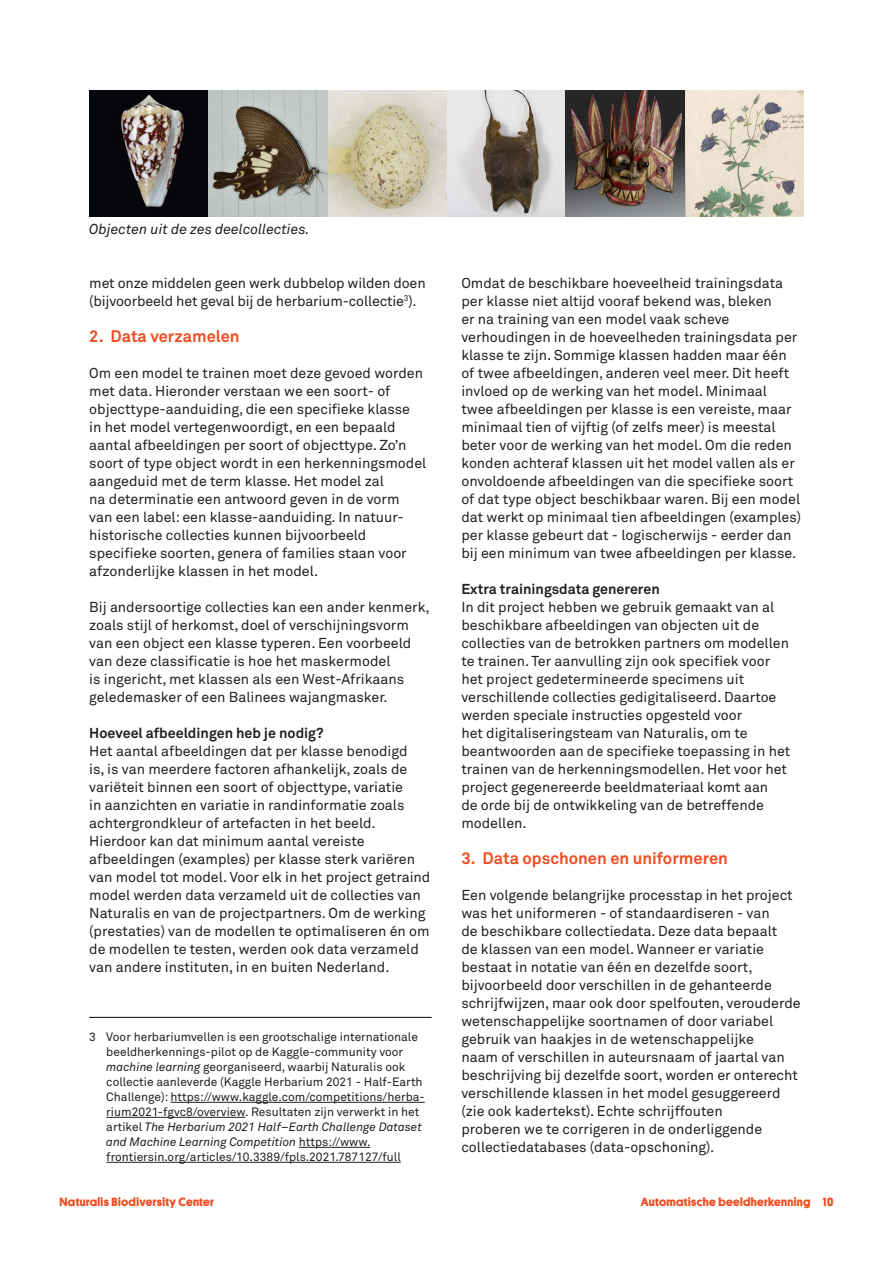
<style>
.page{position:relative;width:893px;height:1263px;background:#fff}
.page>*{position:absolute;margin:0;border:0;box-sizing:border-box;transform-origin:0 0}
.Subkopje{font:700 16.5px "Akkurat Pro";color:#f04d22}
.Platte_tekst{font:14.25px/18px "Akkurat Pro";color:#231f20}
.Platte_tekst-2{font:700 14.25px "Akkurat Pro";color:#231f20}
.Platte_tekst-3{font:italic 14.25px "Akkurat Pro";color:#231f20}
.Voetnoot{font:12px/15px "Akkurat Pro";color:#231f20}
.t1{font:700 12px "Platform";letter-spacing:.03em;color:#f04d22}
.s1{font-style:italic}
</style>
<div class="page">
<hr style="left:89px;top:1017px;width:343px;height:1px;background:#231f20">
<hr style="left:171px;top:1102px;width:254px;height:1px;background:#231f20">
<hr style="left:106px;top:1117px;width:139px;height:1px;background:#231f20">
<hr style="left:299px;top:1147px;width:71px;height:1px;background:#231f20">
<hr style="left:106px;top:1162px;width:295px;height:1px;background:#231f20">
<img style="left:89px;top:90px;width:715px;height:126px">
<p class="Platte_tekst-3" style="left:89px;top:221px;width:222px">Objecten uit de zes deelcollecties.</p>
<p class="Platte_tekst" style="left:89px;top:274px;width:338px">met onze middelen geen werk dubbelop wilden doen (bijvoorbeeld het geval bij de herbarium-collectie<sup>3</sup>).</p>
<p class="Subkopje" style="left:89px;top:326px;width:152px">2. Data verzamelen</p>
<p class="Platte_tekst" style="left:89px;top:364px;width:339px">Om een model te trainen moet deze gevoed worden met data. Hieronder verstaan we een soort- of objecttype-aanduiding, die een specifieke klasse<br>in het model vertegenwoordigt, en een bepaald aantal afbeeldingen per soort of objecttype. Zo’n soort of type object wordt in een herkenningsmodel aangeduid met de term klasse. Het model zal<br>na determinatie een antwoord geven in de vorm<br>van een label: een klasse-aanduiding. In natuur&shy;historische collecties kunnen bijvoorbeeld specifieke soorten, genera of families staan voor afzonderlijke klassen in het model.</p>
<p class="Platte_tekst" style="left:89px;top:598px;width:342px">Bij andersoortige collecties kan een ander kenmerk, zoals stijl of herkomst, doel of verschijningsvorm van een object een klasse typeren. Een voorbeeld van deze classificatie is hoe het maskermodel<br>is ingericht, met klassen als een West-Afrikaans geledemasker of een Balinees wajangmasker.</p>
<p class="Platte_tekst-2" style="left:89px;top:724px;width:236px">Hoeveel afbeeldingen heb je nodig?</p>
<p class="Platte_tekst" style="left:89px;top:742px;width:343px">Het aantal afbeeldingen dat per klasse benodigd<br>is, is van meerdere factoren afhankelijk, zoals de variëteit binnen een soort of objecttype, variatie<br>in aanzichten en variatie in randinformatie zoals achtergrondkleur of artefacten in het beeld.<br>Hierdoor kan dat minimum aantal vereiste afbeeldingen (examples) per klasse sterk variëren van model tot model. Voor elk in het project getraind model werden data verzameld uit de collecties van Naturalis en van de projectpartners. Om de werking (prestaties) van de modellen te optimaliseren én om de modellen te testen, werden ook data verzameld van andere instituten, in en buiten Nederland.</p>
<p class="Voetnoot" style="left:106px;top:1029px;width:320px;text-indent:-17px">3 Voor herbariumvellen is een grootschalige internationale beeldherkennings-pilot op de Kaggle-community voor <span class="s1">machine learning</span> georganiseerd, waarbij Naturalis ook collectie aanleverde (Kaggle Herbarium 2021 - Half-Earth Challenge): https://www.kaggle.com/competitions/herba&shy;rium2021-fgvc8/overview. Resultaten zijn verwerkt in het artikel <span class="s1">The Herbarium 2021 Half–Earth Challenge Dataset and Machine Learning Competition</span> https://www. frontiersin.org/articles/10.3389/fpls.2021.787127/full</p>
<p class="Platte_tekst" style="left:461px;top:274px;width:341px">Omdat de beschikbare hoeveelheid trainingsdata per klasse niet altijd vooraf bekend was, bleken<br>er na training van een model vaak scheve verhoudingen in de hoeveelheden trainingsdata per klasse te zijn. Sommige klassen hadden maar één of twee afbeeldingen, anderen veel meer. Dit heeft invloed op de werking van het model. Minimaal twee afbeeldingen per klasse is een vereiste, maar minimaal tien of vijftig (of zelfs meer) is meestal beter voor de werking van het model. Om die reden konden achteraf klassen uit het model vallen als er onvoldoende afbeeldingen van die specifieke soort of dat type object beschikbaar waren. Bij een model dat werkt op minimaal tien afbeeldingen (examples) per klasse gebeurt dat - logischerwijs - eerder dan bij een minimum van twee afbeeldingen per klasse.</p>
<p class="Platte_tekst-2" style="left:461px;top:580px;width:200px">Extra trainingsdata genereren</p>
<p class="Platte_tekst" style="left:461px;top:598px;width:330px">In dit project hebben we gebruik gemaakt van al beschikbare afbeeldingen van objecten uit de collecties van de betrokken partners om modellen te trainen. Ter aanvulling zijn ook specifiek voor het project gedetermineerde specimens uit verschillende collecties gedigitaliseerd. Daartoe werden speciale instructies opgesteld voor<br>het digitaliseringsteam van Naturalis, om te beantwoorden aan de specifieke toepassing in het trainen van de herkenningsmodellen. Het voor het project gegenereerde beeldmateriaal komt aan<br>de orde bij de ontwikkeling van de betreffende modellen.</p>
<p class="Subkopje" style="left:461px;top:848px;width:268px">3. Data opschonen en uniformeren</p>
<p class="Platte_tekst" style="left:461px;top:886px;width:341px">Een volgende belangrijke processtap in het project was het uniformeren - of standaardiseren - van<br>de beschikbare collectiedata. Deze data bepaalt<br>de klassen van een model. Wanneer er variatie bestaat in notatie van één en dezelfde soort, bijvoorbeeld door verschillen in de gehanteerde schrijfwijzen, maar ook door spelfouten, verouderde wetenschappelijke soortnamen of door variabel gebruik van haakjes in de wetenschappelijke<br>naam of verschillen in auteursnaam of jaartal van beschrijving bij dezelfde soort, worden er onterecht verschillende klassen in het model gesuggereerd (zie ook kadertekst). Echte schrijffouten<br>proberen we te corrigeren in de onderliggende collectiedatabases (data-opschoning).</p>
<p class="t1" style="left:60px;top:1193px;width:156px">Naturalis Biodiversity Center</p>
<p class="t1" style="left:641px;top:1193px;width:194px">Automatische beeldherkenning 10</p>
</div>
